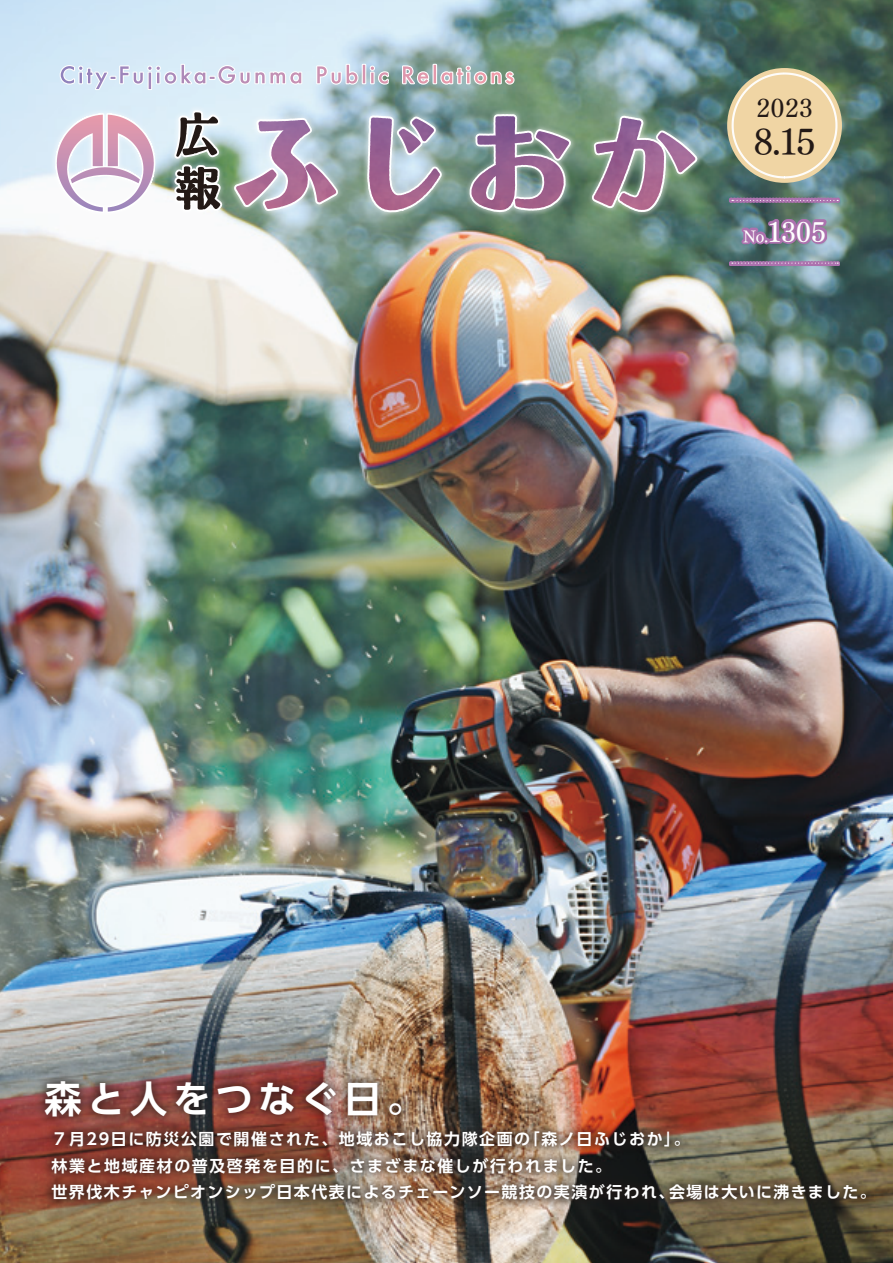
<style>
.page{position:relative;width:893px;height:1263px;background:#fff}
.page>*{position:absolute;margin:0;border:0;box-sizing:border-box;transform-origin:0 0}
.t1{font:700 37.2px "UD Shin Go Pro De";letter-spacing:.15em;color:#fff}
.t2{font:36.15px "Tsuku Min Pro D";color:#231916}
.t3{font:27.6px "Tsuku Min Pro D";color:#fff}
.t4{font:25.35px "Tsuku Min Pro D";color:#231916}
.t5{font:700 15.9px/26.5px "UD Shin Go Pro De";letter-spacing:.1em;color:#fff}
.s1{font-size:16.65px}
</style>
<div class="page">
<img style="left:0;top:0;width:893px;height:1263px">
<div style="left:727px;top:68px;width:115px;height:115px;background:#f0d5a4;border-radius:50%"></div>
<svg style="left:731px;top:72px;width:107px;height:107px"></svg>
<div style="left:731px;top:199px;width:110px;height:68px;background:#231916;opacity:.35"></div>
<svg style="left:729px;top:198px;width:111px;height:68px;background:#72838e"></svg>
<svg style="left:732px;top:200px;width:106px;height:1px"></svg>
<svg style="left:732px;top:263px;width:106px;height:1px"></svg>
<div style="left:743px;top:221px;width:85px;height:25px;background:#231916;opacity:.35"></div>
<svg style="left:741px;top:219px;width:86px;height:26px;background:#9478a2"></svg>
<div style="left:35px;top:1070px;width:841px;height:141px;background:#231916;opacity:.75"></div>
<img style="left:54px;top:0;width:641px;height:254px">
<h3 class="t4" style="left:756px;top:86px;width:58px">2023</h3>
<h2 class="t2" style="left:754px;top:110px;width:63px">8.15</h2>
<h3 class="t3" style="left:743px;top:208px;width:84px"><span class="s1">No.</span>1305</h3>
<h1 class="t1" style="left:45px;top:1068px;width:381px">森と人をつなぐ日。</h1>
<p class="t5" style="left:52px;top:1125px;width:826px">７月29日に防災公園で開催された、地域おこし協力隊企画の「森ノ日ふじおか」。<br>林業と地域産材の普及啓発を目的に、さまざまな催しが行われました。<br>世界伐木チャンピオンシップ日本代表によるチェーンソー競技の実演が行われ、会場は大いに沸きました。</p>
</div>
